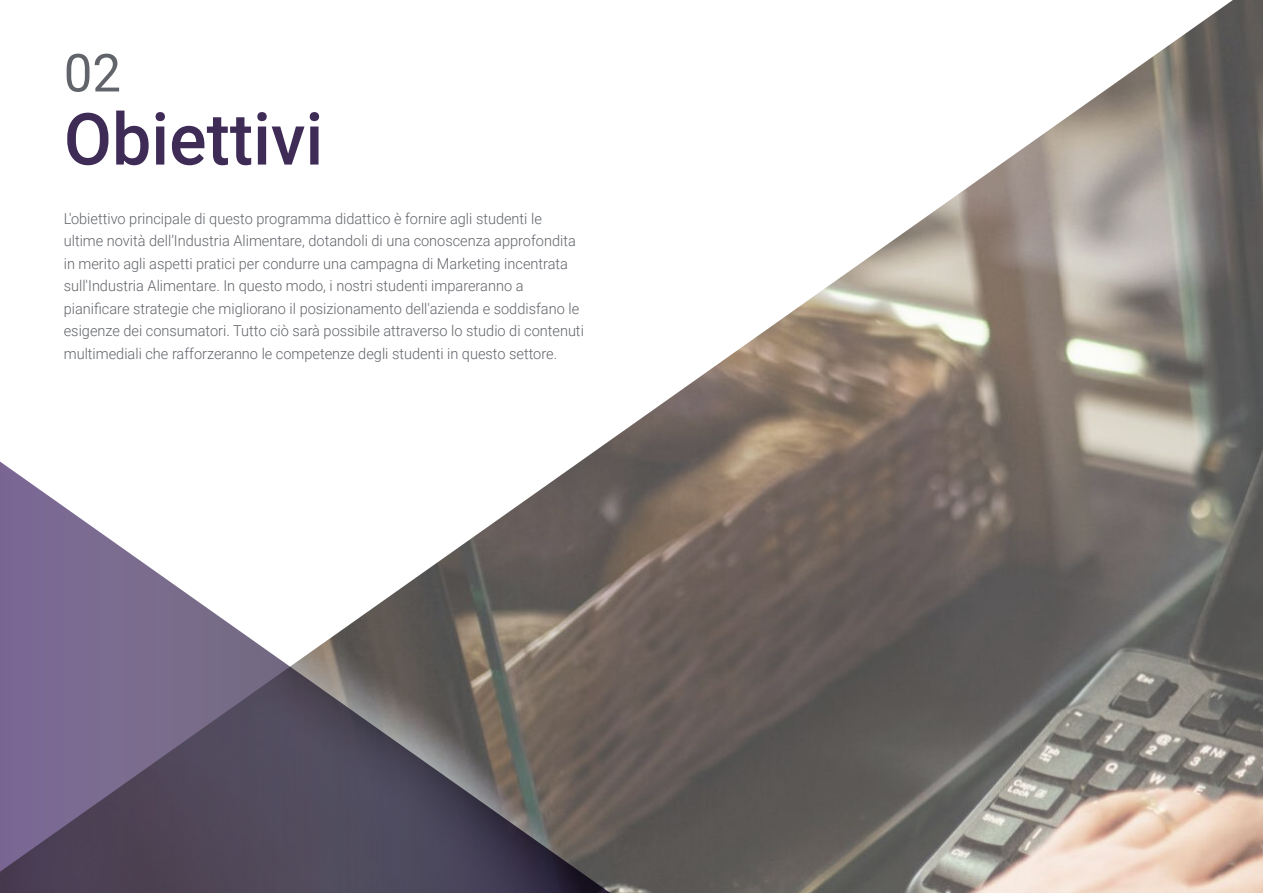
<style>
.page{position:relative;width:1263px;height:893px;background:#fff}
.page>*{position:absolute;margin:0;border:0;box-sizing:border-box;transform-origin:0 0}
.t1{font:500 72px "Roboto";color:#3e2b56}
.t2{font:52.5px "Roboto";color:#61646a}
.t3{font:300 15px/22.5px "Roboto";color:#61646a}
</style>
<div class="page">
<img style="left:602px;top:0;width:661px;height:893px">
<svg style="left:0;top:446px;width:640px;height:447px"></svg>
<h2 class="t2" style="left:64px;top:36px;width:59px">02</h2>
<h1 class="t1" style="left:64px;top:89px;width:261px">Obiettivi</h1>
<p class="t3" style="left:64px;top:207px;width:522px">L'obiettivo principale di questo programma didattico è fornire agli studenti le ultime novità dell’Industria Alimentare, dotandoli di una conoscenza approfondita in merito agli aspetti pratici per condurre una campagna di Marketing incentrata sull'Industria Alimentare. In questo modo, i nostri studenti impareranno a pianificare strategie che migliorano il posizionamento dell'azienda e soddisfano le esigenze dei consumatori. Tutto ciò sarà possibile attraverso lo studio di contenuti multimediali che rafforzeranno le competenze degli studenti in questo settore.</p>
</div>
